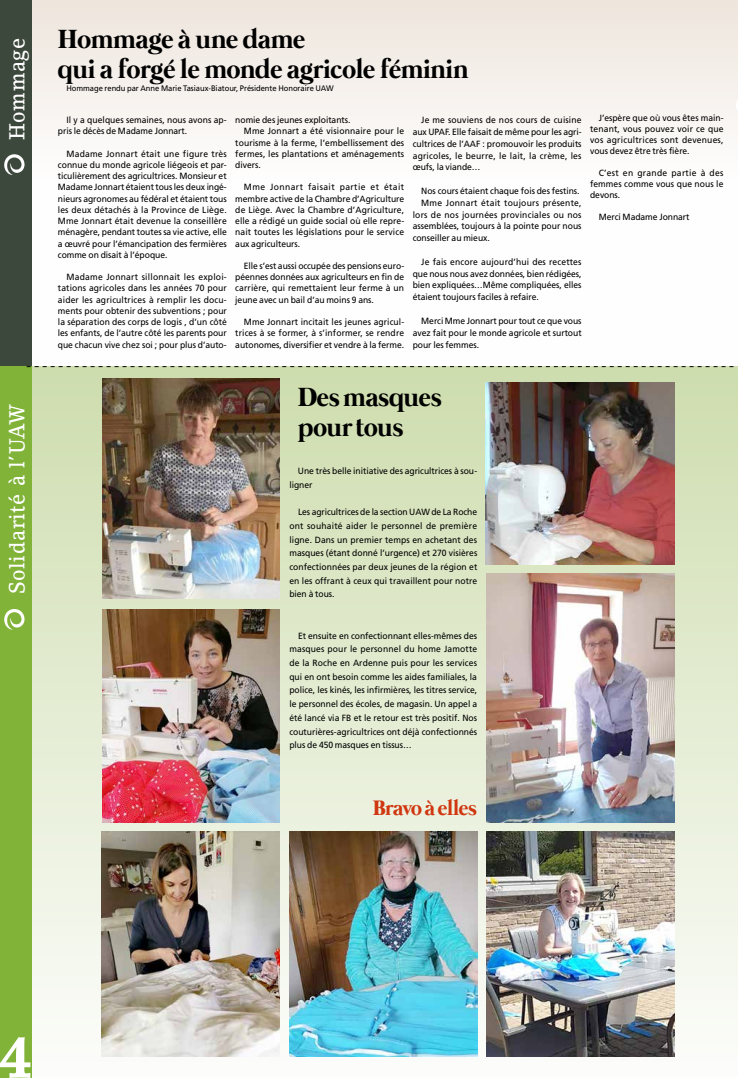
<style>
.page{position:relative;width:738px;height:1078px;background:#fff}
.page>*{position:absolute;margin:0;border:0;box-sizing:border-box;transform-origin:0 0}
.t1{font:700 58.5px "Lino Letter Std";color:#fff}
.t2{font:700 27px/30px "Mermaid";letter-spacing:-.01em;color:#000}
.t3{font:500 21.5px "Lino Letter Std";letter-spacing:.04em;color:#fff;scale:.9 1}
.t4{font:700 21.5px "Mermaid";letter-spacing:-.015em;color:#d03610}
.t5{font:9px/11.2px "Frutiger LT Std";letter-spacing:-.005em;color:#000;text-align:justify;scale:.95 1}
.t6{font:9px "Frutiger LT Std";letter-spacing:.02em;color:#000;scale:.95 1}
.t7{font:9px "Frutiger LT Std";letter-spacing:.025em;color:#000;scale:.95 1}
.t8{font:9px "Frutiger LT Std";letter-spacing:.015em;color:#000;scale:.95 1}
.t9{font:8px "Frutiger LT Std";letter-spacing:-.005em;color:#000;scale:.95 1}
</style>
<div class="page">
<div style="left:0;top:0;width:737px;height:366px;background:linear-gradient(to bottom,#f2ebe5,#fff)"></div>
<div style="left:27px;top:366px;width:710px;height:711px;background:linear-gradient(to bottom,#cddcad,#f8faf7)"></div>
<div style="left:0;top:0;width:31px;height:366px;background:#3d483d"></div>
<div style="left:0;top:366px;width:31px;height:711px;background:#80b338"></div>
<svg style="left:735px;top:94px;width:2px;height:21px"></svg>
<svg style="left:4px;top:154px;width:21px;height:21px"></svg>
<svg style="left:4px;top:609px;width:21px;height:20px"></svg>
<svg style="left:27px;top:366px;width:705px;height:1px"></svg>
<img style="left:485px;top:383px;width:189px;height:181px">
<img style="left:486px;top:573px;width:188px;height:249px">
<img style="left:102px;top:378px;width:177px;height:220px">
<img style="left:486px;top:831px;width:188px;height:224px">
<img style="left:101px;top:831px;width:178px;height:224px">
<img style="left:102px;top:609px;width:177px;height:213px">
<img style="left:289px;top:831px;width:188px;height:224px">
<h3 class="t3" style="left:4px;top:140px;width:116px;rotate:-90deg">Hommage</h3>
<h3 class="t3" style="left:4px;top:594px;width:213px;rotate:-90deg">Solidarité à l’UAW</h3>
<h2 class="t2" style="left:58px;top:26px;width:411px">Hommage à une dame<br>qui a forgé le monde agricole féminin</h2>
<p class="t9" style="left:66px;top:83px;width:283px">Hommage rendu par Anne Marie Tasiaux-Biatour, Présidente Honoraire UAW</p>
<p class="t5" style="left:58px;top:114px;width:179px;text-indent:9px">Il y a quelques semaines, nous avons ap&shy;pris le décès de Madame Jonnart.</p>
<p class="t5" style="left:58px;top:148px;width:179px;text-indent:9px">Madame Jonnart était une figure très connue du monde agricole liégeois et par&shy;ticulièrement des agricultrices. Monsieur et Madame Jonnart étaient tous les deux ingé&shy;nieurs agronomes au fédéral et étaient tous les deux détachés à la Province de Liège.<br>Mme Jonnart était devenue la conseillère ménagère, pendant toutes sa vie active, elle a œuvré pour l’émancipation des fermières comme on disait à l’époque.</p>
<p class="t5" style="left:58px;top:271px;width:179px;text-indent:9px">Madame Jonnart sillonnait les exploi&shy;tations agricoles dans les années 70 pour aider les agricultrices à remplir les docu&shy;ments pour obtenir des subventions ; pour la séparation des corps de logis , d’un côté les enfants, de l’autre côté les parents pour que chacun vive chez soi ; pour plus d’auto-</p>
<p class="t5" style="left:235px;top:114px;width:123px">nomie des jeunes exploitants.</p>
<p class="t8" style="left:244px;top:126px;width:170px">Mme Jonnart a été visionnaire pour le</p>
<p class="t5" style="left:235px;top:137px;width:179px">tourisme à la ferme, l’embellissement des</p>
<p class="t5" style="left:235px;top:148px;width:179px">fermes, les plantations et aménagements</p>
<p class="t5" style="left:235px;top:159px;width:28px">divers.</p>
<p class="t5" style="left:235px;top:182px;width:179px;text-indent:9px">Mme Jonnart faisait partie et était membre active de la Chambre d’Agriculture de Liège. Avec la Chambre d’Agriculture, elle a rédigé un guide social où elle repre&shy;nait toutes les législations pour le service aux agriculteurs.</p>
<p class="t5" style="left:235px;top:260px;width:179px;text-indent:9px">Elle s’est aussi occupée des pensions euro&shy;péennes données aux agriculteurs en fin de carrière, qui remettaient leur ferme à un jeune avec un bail d’au moins 9 ans.</p>
<p class="t5" style="left:235px;top:316px;width:179px;text-indent:9px">Mme Jonnart incitait les jeunes agricul&shy;trices à se former, à s’informer, se rendre autonomes, diversifier et vendre à la ferme.</p>
<p class="t5" style="left:412px;top:114px;width:179px;line-height:11.8px;text-indent:9px">Je me souviens de nos cours de cuisine aux UPAF. Elle faisait de même pour les agri&shy;cultrices de l’AAF : promouvoir les produits agricoles, le beurre, le lait, la crème, les œufs, la viande…</p>
<p class="t5" style="left:421px;top:185px;width:168px">Nos cours étaient chaque fois des festins.</p>
<p class="t7" style="left:421px;top:197px;width:170px">Mme Jonnart était toujours présente,</p>
<p class="t6" style="left:412px;top:209px;width:179px">lors de nos journées provinciales ou nos</p>
<p class="t5" style="left:412px;top:221px;width:179px">assemblées, toujours à la pointe pour nous</p>
<p class="t5" style="left:412px;top:232px;width:83px">conseiller au mieux.</p>
<p class="t5" style="left:412px;top:256px;width:179px;line-height:11.8px;text-indent:9px">Je fais encore aujourd’hui des recettes que nous nous avez données, bien rédigées, bien expliquées…Même compliquées, elles étaient toujours faciles à refaire.</p>
<p class="t5" style="left:412px;top:315px;width:179px;line-height:11.8px;text-indent:9px">Merci Mme Jonnart pour tout ce que vous avez fait pour le monde agricole et surtout pour les femmes.</p>
<p class="t5" style="left:589px;top:113px;width:142px;text-indent:9px">J’espère que où vous êtes main&shy;tenant, vous pouvez voir ce que vos agricultrices sont devenues, vous devez être très fière.</p>
<p class="t5" style="left:589px;top:168px;width:142px;text-indent:9px">C’est en grande partie à des femmes comme vous que nous le devons.</p>
<p class="t5" style="left:598px;top:211px;width:97px">Merci Madame Jonnart</p>
<h2 class="t2" style="left:297px;top:384px;width:145px">Des masques pour tous</h2>
<p class="t5" style="left:289px;top:464px;width:199px;line-height:13.7px;text-indent:9px">Une très belle initiative des agricultrices à sou&shy;ligner</p>
<p class="t5" style="left:289px;top:505px;width:199px;line-height:13.7px;text-indent:9px">Les agricultrices de la section UAW de La Roche ont souhaité aider le personnel de première ligne. Dans un premier temps en achetant des masques (étant donné l’urgence) et 270 visières confectionnées par deux jeunes de la région et en les offrant à ceux qui travaillent pour notre bien à tous.</p>
<p class="t5" style="left:289px;top:628px;width:199px;line-height:13.7px;text-indent:9px">Et ensuite en confectionnant elles-mêmes des masques pour le personnel du home Jamotte de la Roche en Ardenne puis pour les services qui en ont besoin comme les aides familiales, la police, les kinés, les infirmières, les titres service, le personnel des écoles, de magasin. Un appel a été lancé via FB et le retour est très positif. Nos couturières-agricultrices ont déjà confectionnés plus de 450 masques en tissus…</p>
<h3 class="t4" style="left:372px;top:795px;width:106px">Bravo à elles</h3>
<h1 class="t1" style="left:-2px;top:1021px;width:36px">4</h1>
</div>
